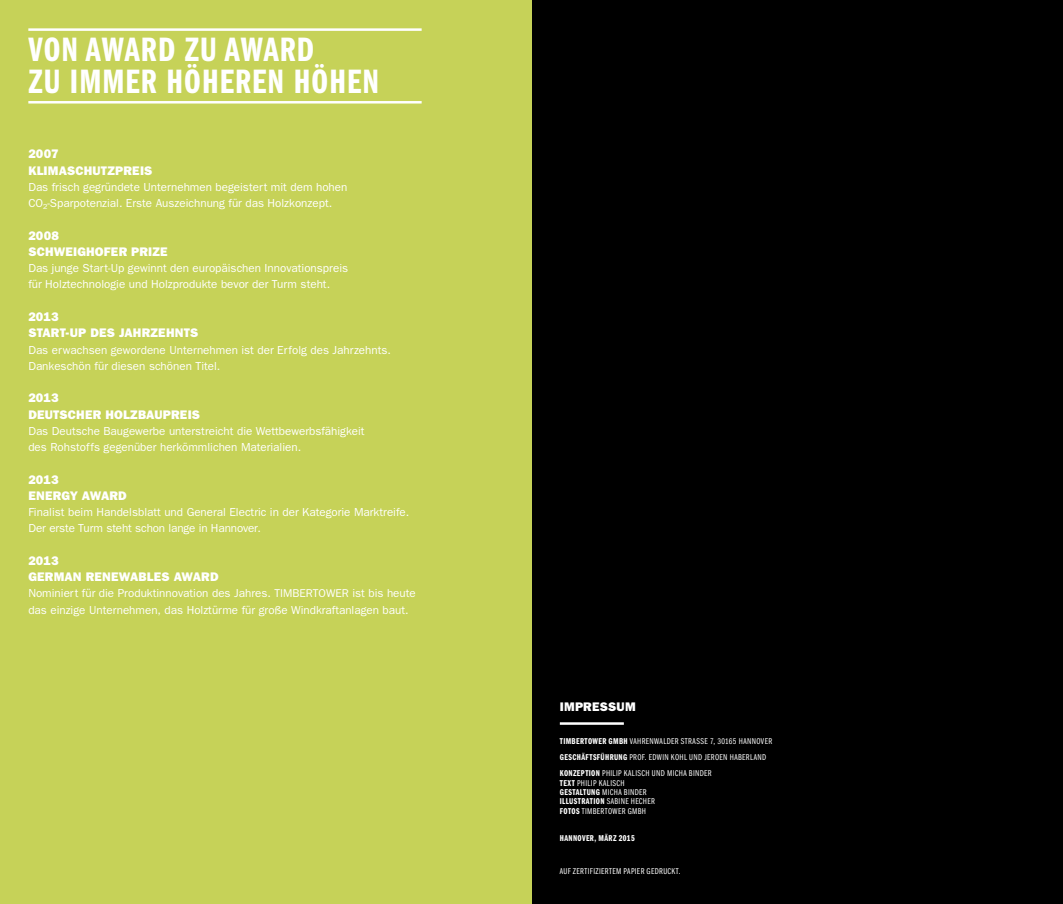
<style>
.page{position:relative;width:1063px;height:904px;background:#fff}
.page>*{position:absolute;margin:0;border:0;box-sizing:border-box;transform-origin:0 0}
.t1{font:35px/32.5px "Franklin Gothic Demi Cmpr";letter-spacing:.03em;color:#fff}
.t2{font:800 12.5px/16.2px "Franklin Gothic";letter-spacing:.015em;color:#fff}
.t3{font:11.62px/16.2px "Franklin Gothic";color:#fff}
.t4{font:8.75px/16.2px "Franklin Gothic Book Cmpr";letter-spacing:.045em;color:#fff}
.t5{font:8.75px "Franklin Gothic Demi Cmpr";letter-spacing:.04em;color:#fff}
.s1{font-size:11.38px}
.s2{font-family:"Franklin Gothic Demi Cmpr"}
.s3{font-size:8.5px}
.s4{font-family:"Franklin Gothic Book Cmpr"}
</style>
<div class="page">
<div style="left:532px;top:0;width:531px;height:904px;background:#000"></div>
<div style="left:0;top:0;width:532px;height:904px;background:#c6d258"></div>
<hr style="left:28px;top:28px;width:394px;height:3px;background:#fff">
<hr style="left:28px;top:101px;width:394px;height:2px;background:#fff">
<hr style="left:560px;top:722px;width:64px;height:2px;background:#fff">
<h1 class="t1" style="left:28px;top:34px;width:349px">VON AWARD ZU AWARD<br>ZU IMMER HÖHEREN HÖHEN</h1>
<p class="t2" style="left:28px;top:146px;width:126px">2007<br>KLIMASCHUTZPREIS</p>
<p class="t3" style="left:28px;top:179px;width:321px">Das frisch gegründete Unternehmen begeistert mit dem hohen<br>CO²-Sparpotenzial. Erste Auszeichnung für das Holzkonzept.</p>
<p class="t2" style="left:28px;top:227px;width:141px">2008<br>SCHWEIGHOFER PRIZE</p>
<p class="t3" style="left:28px;top:260px;width:321px">Das junge Start-Up gewinnt den europäischen Innovationspreis für Holztechnologie und Holzprodukte bevor der Turm steht.</p>
<p class="t2" style="left:28px;top:308px;width:172px">2013<br>START-UP DES JAHRZEHNTS</p>
<p class="t3" style="left:28px;top:341px;width:364px">Das erwachsen gewordene Unternehmen ist der Erfolg des Jahrzehnts.<br>Dankeschön für diesen schönen Titel.</p>
<p class="t2" style="left:28px;top:389px;width:173px">2013<br>DEUTSCHER HOLZBAUPREIS</p>
<p class="t3" style="left:28px;top:422px;width:338px">Das Deutsche Baugewerbe unterstreicht die Wettbewerbsfähigkeit des Rohstoffs gegenüber herkömmlichen Materialien.</p>
<p class="t2" style="left:28px;top:471px;width:99px">2013<br>ENERGY AWARD</p>
<p class="t3" style="left:28px;top:504px;width:382px">Finalist beim Handelsblatt und General Electric in der Kategorie Marktreife.<br>Der erste Turm steht schon lange in Hannover.</p>
<p class="t2" style="left:28px;top:552px;width:191px">2013<br>GERMAN RENEWABLES AWARD</p>
<p class="t3" style="left:28px;top:585px;width:260px">Nominiert für die Produktinnovation des Jahres. <span class="s1">Timbertower</span></p>
<p class="t3" style="left:28px;top:585px;width:389px;text-indent:324px">ist bis heute das einzige Unternehmen, das Holztürme für große Windkraftanlagen baut.</p>
<p class="t2" style="left:560px;top:698px;width:77px">IMPRESSUM</p>
<p class="t4" style="left:560px;top:732px;width:214px"><span class="s2">TIMBERTOWER GMBH</span> VAHRENWALDER STRASSE <span class="s3">7</span>, <span class="s3">30165</span> HANNOVER<br><span class="s2">GESCHÄFTSFÜHRUNG</span> PROF. EDWIN KOHL UND JEROEN HABERLAND<br><span class="s2">KONZEPTION</span> PHILIP KALISCH UND MICHA BINDER</p>
<p class="t4" style="left:560px;top:778px;width:88px;line-height:9.4px"><span class="s2">TEXT</span> PHILIP KALISCH<br><span class="s2">GESTALTUNG</span> MICHA BINDER</p>
<p class="t5" style="left:560px;top:796px;width:97px">ILLUSTRATION <span class="s4">SABINE HECHER</span></p>
<p class="t4" style="left:560px;top:802px;width:87px"><span class="s2">FOTOS</span> TIMBERTOWER GMBH</p>
<p class="t5" style="left:560px;top:833px;width:45px">HANNOVER, MÄRZ</p>
<p class="t5" style="left:619px;top:833px;width:17px">2015</p>
<p class="t4" style="left:560px;top:862px;width:122px">AUF ZERTIFIZIERTEM PAPIER GEDRUCKT.</p>
</div>
